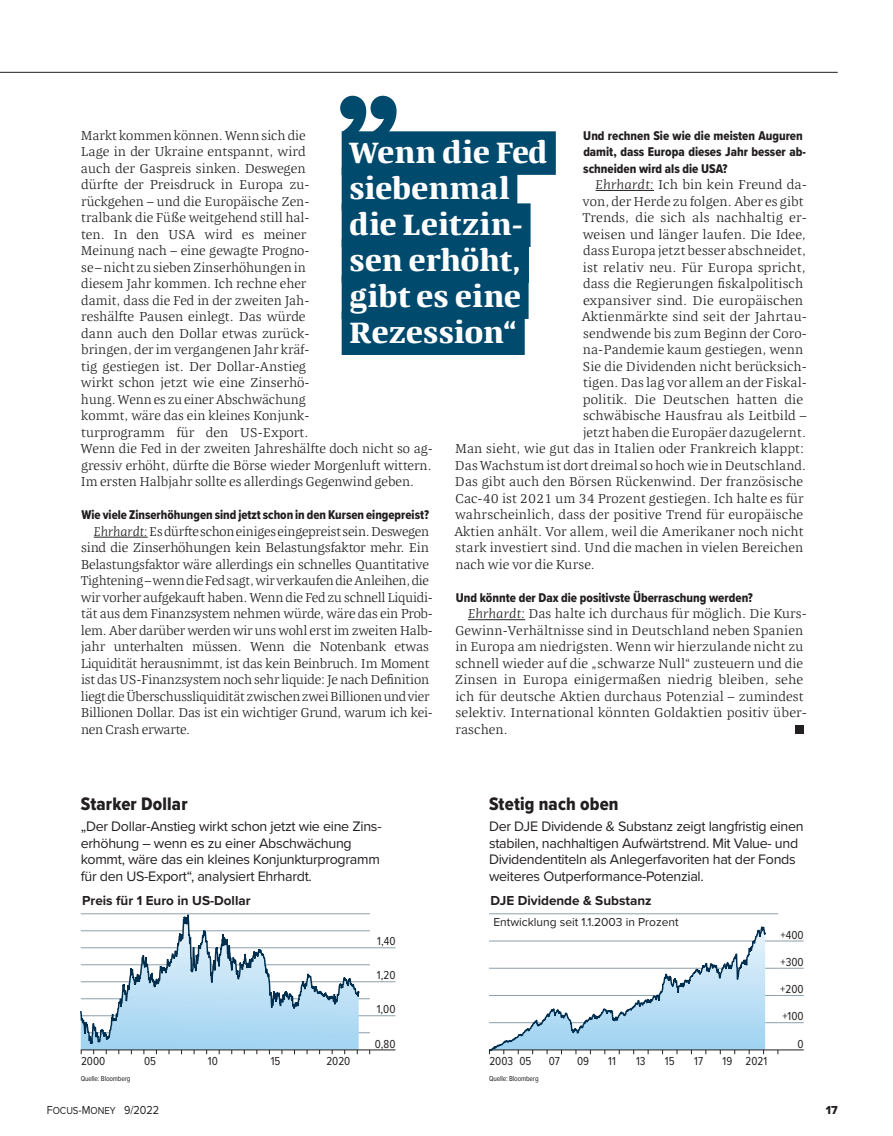
<style>
.page{position:relative;width:893px;height:1136px;background:#fff}
.page>*{position:absolute;margin:0;border:0;box-sizing:border-box;transform-origin:0 0}
.t1{font:700 30px/36px "Quador";letter-spacing:-.01em;color:#fff}
.t2{font:18.75px "Proxima Nova Cond Extrabld";letter-spacing:.01em;color:#231f20}
.t3{font:14.25px/16.5px "Proxima Nova";letter-spacing:-.02em;color:#231f20}
.t4{font:700 13.5px "Proxima Nova";color:#231f20}
.t5{font:300 13.2px/16.5px "Quador";color:#231f20}
.t6{font:13.2px/16.5px "Proxima Nova Cond Extrabld";color:#231f20}
.t7{font:12px "Proxima Nova Cond";color:#231f20}
.t8{font:12px "Proxima Nova";color:#231f20}
.t9{font:12px "Proxima Nova";color:#231f20;scale:.9 1}
.t10{font:12px "Proxima Nova Extrabld";color:#231f20}
.t11{font:7.5px "Proxima Nova Cond";letter-spacing:-.02em;color:#231f20}
.s1{font-style:italic}
.s2{font-size:10.5px}
</style>
<div class="page">
<hr style="left:0;top:72px;width:838px;height:1px;background:#231f20">
<hr style="left:81px;top:1032px;width:289px;height:1px;background:#8c9faa">
<hr style="left:81px;top:1015px;width:289px;height:1px;background:#8c9faa">
<hr style="left:81px;top:998px;width:289px;height:1px;background:#8c9faa">
<hr style="left:81px;top:981px;width:289px;height:1px;background:#8c9faa">
<hr style="left:81px;top:964px;width:289px;height:1px;background:#8c9faa">
<hr style="left:81px;top:947px;width:289px;height:1px;background:#8c9faa">
<hr style="left:81px;top:930px;width:289px;height:1px;background:#8c9faa">
<hr style="left:81px;top:913px;width:289px;height:1px;background:#8c9faa">
<svg style="left:369px;top:1049px;width:26px;height:5px"></svg>
<hr style="left:81px;top:1049px;width:289px;height:1px;background:#231f20">
<svg style="left:370px;top:1015px;width:25px;height:1px"></svg>
<svg style="left:370px;top:981px;width:25px;height:1px"></svg>
<svg style="left:370px;top:947px;width:25px;height:1px"></svg>
<svg style="left:81px;top:913px;width:279px;height:142px"></svg>
<hr style="left:489px;top:1022px;width:289px;height:1px;background:#8c9faa">
<hr style="left:489px;top:995px;width:289px;height:1px;background:#8c9faa">
<hr style="left:489px;top:967px;width:289px;height:1px;background:#8c9faa">
<hr style="left:489px;top:940px;width:289px;height:1px;background:#8c9faa">
<hr style="left:489px;top:913px;width:289px;height:1px;background:#8c9faa">
<svg style="left:777px;top:1049px;width:27px;height:5px"></svg>
<hr style="left:489px;top:1049px;width:289px;height:1px;background:#231f20">
<svg style="left:778px;top:1022px;width:26px;height:1px"></svg>
<svg style="left:778px;top:995px;width:26px;height:1px"></svg>
<svg style="left:778px;top:967px;width:26px;height:1px"></svg>
<svg style="left:778px;top:940px;width:26px;height:1px"></svg>
<svg style="left:489px;top:926px;width:278px;height:128px"></svg>
<div style="left:795px;top:725px;width:9px;height:8px;background:#231f20"></div>
<hr style="left:596px;top:190px;width:58px;height:1px;background:#231f20">
<hr style="left:468px;top:619px;width:57px;height:1px;background:#231f20">
<hr style="left:94px;top:536px;width:54px;height:1px;background:#231f20">
<div style="left:342px;top:131px;width:214px;height:44px;background:#004a6e"></div>
<div style="left:342px;top:167px;width:175px;height:44px;background:#004a6e"></div>
<div style="left:342px;top:203px;width:189px;height:44px;background:#004a6e"></div>
<div style="left:342px;top:239px;width:187px;height:44px;background:#004a6e"></div>
<div style="left:342px;top:275px;width:187px;height:44px;background:#004a6e"></div>
<div style="left:342px;top:311px;width:183px;height:44px;background:#004a6e"></div>
<svg style="left:340px;top:96px;width:57px;height:42px"></svg>
<p class="t5" style="left:81px;top:126px;width:354px">Markt kommen können. Wenn sich die<br>Lage in der Ukraine entspannt, wird<br>auch der Gaspreis sinken. Deswegen<br>dürfte der Preisdruck in Europa zu-<br>rückgehen – und die Europäische Zen-<br>tralbank die Füße weitgehend still hal-<br>ten. In den USA wird es meiner<br>Meinung nach – eine gewagte Progno-<br>se – nicht zu sieben Zinserhöhungen in<br>diesem Jahr kommen. Ich rechne eher<br>damit, dass die Fed in der zweiten Jah-<br>reshälfte Pausen einlegt. Das würde<br>dann auch den Dollar etwas zurück-<br>bringen, der im vergangenen Jahr kräf-<br>tig gestiegen ist. Der Dollar-Anstieg<br>wirkt schon jetzt wie eine Zinserhö-<br>hung. Wenn es zu einer Abschwächung<br>kommt, wäre das ein kleines Konjunk-<br>turprogramm für den US-Export.<br>Wenn die Fed in der zweiten Jahreshälfte doch nicht so ag&shy;gressiv erhöht, dürfte die Börse wieder Morgenluft wittern.<br>Im ersten Halbjahr sollte es allerdings Gegenwind geben.</p>
<p class="t6" style="left:81px;top:506px;width:349px">Wie viele Zinserhöhungen sind jetzt schon in den Kursen eingepreist?</p>
<p class="t5" style="left:80px;top:522px;width:354px;text-indent:13px"><span class="s1">Ehrhardt:</span> Es dürfte schon einiges eingepreist sein. Deswegen sind die Zinserhöhungen kein Belastungsfaktor mehr. Ein Belastungsfaktor wäre allerdings ein schnelles Quantitative Tightening – wenn die Fed sagt, wir verkaufen die Anleihen, die wir vorher aufgekauft haben. Wenn die Fed zu schnell Liquidi&shy;tät aus dem Finanzsystem nehmen würde, wäre das ein Prob&shy;lem. Aber darüber werden wir uns wohl erst im zweiten Halb&shy;jahr unterhalten müssen. Wenn die Notenbank etwas Liquidität herausnimmt, ist das kein Beinbruch. Im Moment ist das US-Finanzsystem noch sehr liquide: Je nach Definition liegt die Überschussliquidität zwischen zwei Billionen und vier Billionen Dollar. Das ist ein wichtiger Grund, warum ich kei&shy;nen Crash erwarte.</p>
<p class="t6" style="left:583px;top:127px;width:224px">Und rechnen Sie wie die meisten Auguren damit, dass Europa dieses Jahr besser ab&shy;schneiden wird als die USA?</p>
<p class="t5" style="left:596px;top:176px;width:213px"><span class="s1">Ehrhardt:</span> Ich bin kein Freund da-</p>
<p class="t5" style="left:582px;top:192px;width:223px">von, der Herde zu folgen. Aber es gibt</p>
<p class="t5" style="left:582px;top:209px;width:225px">Trends, die sich als nachhaltig er-</p>
<p class="t5" style="left:583px;top:225px;width:225px">weisen und länger laufen. Die Idee,</p>
<p class="t5" style="left:583px;top:242px;width:224px">dass Europa jetzt besser abschneidet,</p>
<p class="t5" style="left:583px;top:258px;width:225px">ist relativ neu. Für Europa spricht,</p>
<p class="t5" style="left:583px;top:275px;width:222px">dass die Regierungen fiskalpolitisch</p>
<p class="t5" style="left:583px;top:291px;width:222px">expansiver sind. Die europäischen</p>
<p class="t5" style="left:582px;top:308px;width:227px">Aktienmärkte sind seit der Jahrtau-</p>
<p class="t5" style="left:583px;top:324px;width:226px">sendwende bis zum Beginn der Coro-</p>
<p class="t5" style="left:583px;top:341px;width:222px">na-Pandemie kaum gestiegen, wenn</p>
<p class="t5" style="left:583px;top:357px;width:226px">Sie die Dividenden nicht berücksich-</p>
<p class="t5" style="left:583px;top:374px;width:226px">tigen. Das lag vor allem an der Fiskal-</p>
<p class="t5" style="left:583px;top:390px;width:222px">politik. Die Deutschen hatten die</p>
<p class="t5" style="left:583px;top:407px;width:225px">schwäbische Hausfrau als Leitbild –</p>
<p class="t5" style="left:583px;top:423px;width:225px">jetzt haben die Europäer dazugelernt.</p>
<p class="t5" style="left:455px;top:440px;width:351px">Man sieht, wie gut das in Italien oder Frankreich klappt:</p>
<p class="t5" style="left:455px;top:456px;width:353px">Das Wachstum ist dort dreimal so hoch wie in Deutschland.</p>
<p class="t5" style="left:455px;top:473px;width:350px">Das gibt auch den Börsen Rückenwind. Der französische</p>
<p class="t5" style="left:455px;top:489px;width:350px">Cac-40 ist 2021 um 34 Prozent gestiegen. Ich halte es für</p>
<p class="t5" style="left:455px;top:506px;width:349px">wahrscheinlich, dass der positive Trend für europäische</p>
<p class="t5" style="left:454px;top:522px;width:351px">Aktien anhält. Vor allem, weil die Amerikaner noch nicht</p>
<p class="t5" style="left:455px;top:539px;width:349px">stark investiert sind. Und die machen in vielen Bereichen</p>
<p class="t5" style="left:455px;top:555px;width:141px">nach wie vor die Kurse.</p>
<p class="t6" style="left:456px;top:589px;width:299px">Und könnte der Dax die positivste Überraschung werden?</p>
<p class="t5" style="left:455px;top:605px;width:354px;text-indent:13px"><span class="s1">Ehrhardt:</span> Das halte ich durchaus für möglich. Die Kurs-Gewinn-Verhältnisse sind in Deutschland neben Spanien in Europa am niedrigsten. Wenn wir hierzulande nicht zu schnell wieder auf die „schwarze Null“ zusteuern und die Zinsen in Europa einigermaßen niedrig bleiben, sehe ich für deutsche Aktien durchaus Potenzial – zumindest selektiv. International könnten Goldaktien positiv über&shy;raschen.</p>
<h1 class="t1" style="left:349px;top:133px;width:200px">Wenn die Fed siebenmal die Leitzin&shy;sen erhöht, gibt es eine<br>Rezession“</h1>
<h2 class="t2" style="left:81px;top:790px;width:108px">Starker Dollar</h2>
<p class="t3" style="left:81px;top:817px;width:301px">„Der Dollar-Anstieg wirkt schon jetzt wie eine Zins&shy;erhöhung – wenn es zu einer Abschwächung kommt, wäre das ein kleines Konjunkturprogramm für den US-Export“, analysiert Ehrhardt.</p>
<p class="t4" style="left:82px;top:889px;width:170px">Preis für 1 Euro in US-Dollar</p>
<p class="t7" style="left:81px;top:1051px;width:26px">2000</p>
<p class="t7" style="left:144px;top:1051px;width:14px">05</p>
<p class="t7" style="left:208px;top:1051px;width:11px">10</p>
<p class="t7" style="left:271px;top:1051px;width:11px">15</p>
<p class="t7" style="left:326px;top:1051px;width:26px">2020</p>
<p class="t7" style="left:377px;top:932px;width:20px">1,40</p>
<p class="t7" style="left:377px;top:966px;width:20px">1,20</p>
<p class="t7" style="left:377px;top:1000px;width:20px">1,00</p>
<p class="t7" style="left:375px;top:1034px;width:22px">0,80</p>
<h2 class="t2" style="left:489px;top:790px;width:131px">Stetig nach oben</h2>
<p class="t3" style="left:489px;top:817px;width:316px">Der DJE Dividende &amp; Substanz zeigt langfristig einen stabilen, nachhaltigen Aufwärtstrend. Mit Value- und Dividendentiteln als Anlegerfavoriten hat der Fonds weiteres Outperformance-Potenzial.</p>
<p class="t4" style="left:490px;top:889px;width:163px">DJE Dividende &amp; Substanz</p>
<p class="t8" style="left:493px;top:913px;width:187px">Entwicklung seit 1.1.2003 in Prozent</p>
<p class="t7" style="left:489px;top:1051px;width:44px">2003 05</p>
<p class="t7" style="left:549px;top:1051px;width:13px">07</p>
<p class="t7" style="left:577px;top:1051px;width:14px">09</p>
<p class="t7" style="left:608px;top:1051px;width:9px">11</p>
<p class="t7" style="left:636px;top:1051px;width:11px">13</p>
<p class="t7" style="left:665px;top:1051px;width:11px">15</p>
<p class="t7" style="left:694px;top:1051px;width:10px">17</p>
<p class="t7" style="left:723px;top:1051px;width:46px">19 2021</p>
<p class="t7" style="left:781px;top:925px;width:25px">+400</p>
<p class="t7" style="left:780px;top:952px;width:25px">+300</p>
<p class="t7" style="left:780px;top:980px;width:25px">+200</p>
<p class="t7" style="left:782px;top:1007px;width:23px">+100</p>
<p class="t7" style="left:797px;top:1034px;width:8px">0</p>
<p class="t11" style="left:81px;top:1072px;width:51px">Quelle: Bloomberg</p>
<p class="t11" style="left:489px;top:1072px;width:51px">Quelle: Bloomberg</p>
<p class="t9" style="left:47px;top:1100px;width:126px">F<span class="s2">OCUS</span>-M<span class="s2">ONEY</span> 9/2022</p>
<p class="t10" style="left:826px;top:1100px;width:13px">17</p>
</div>
